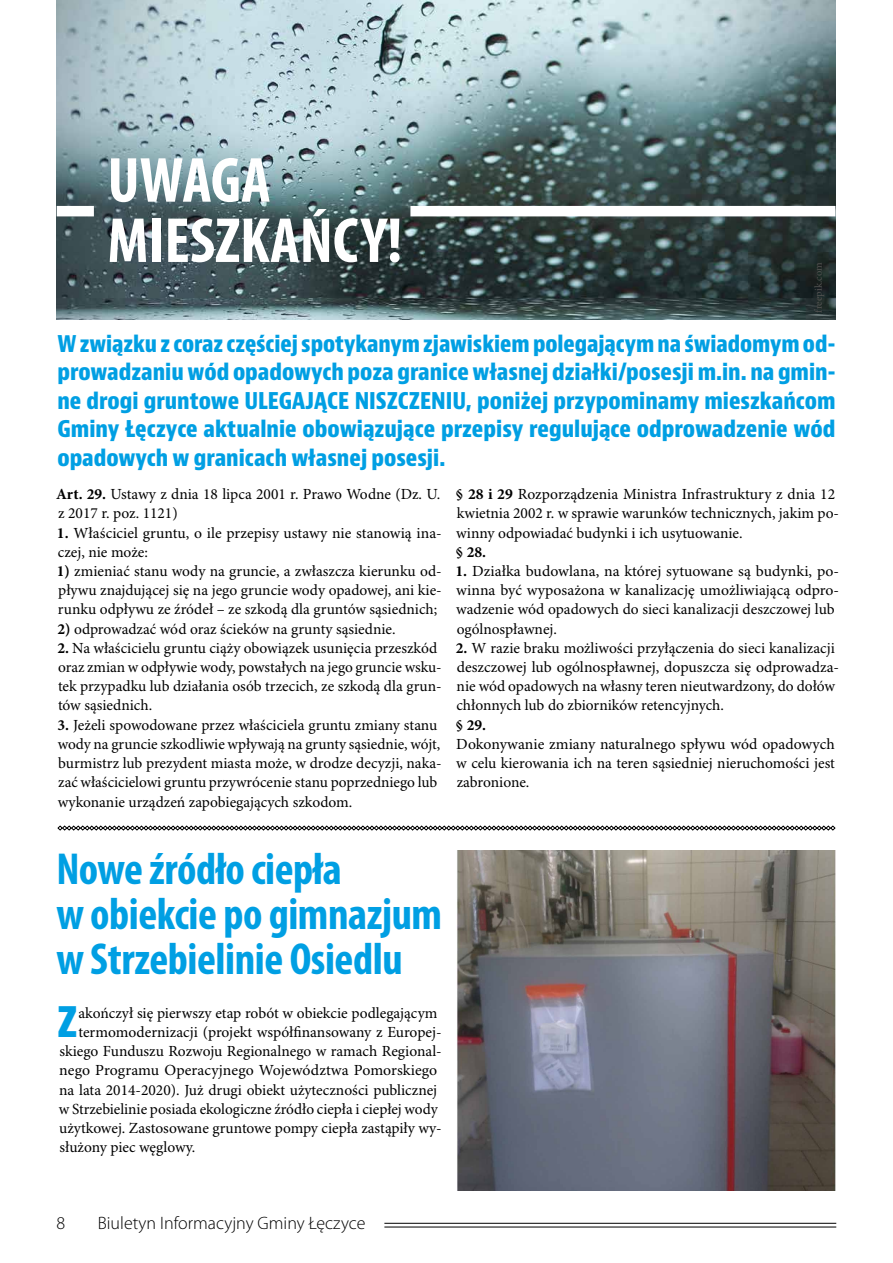
<style>
.page{position:relative;width:893px;height:1263px;background:#fff}
.page>*{position:absolute;margin:0;border:0;box-sizing:border-box;transform-origin:0 0}
.t1{font:700 condensed 64.35px/60.3px "Myriad Pro";color:#fff}
.t2{font:700 condensed 45px/45px "Myriad Pro";letter-spacing:-.01em;color:#009fe3}
.t3{font:700 condensed 40.95px "Bernino Sans";color:#009fe3}
.t4{font:700 condensed 22.5px/28.5px "Bernino Sans";color:#009fe3;text-align:justify}
.t5{font:300 18px "Myriad Pro";color:#000}
.t6{font:15.45px/19.2px "Minion Pro";color:#000}
.t7{font:700 15.45px "Minion Pro";color:#000}
.t8{font:10.5px "Minion Pro";color:#525251}
.s1{font-weight:700}
</style>
<div class="page">
<hr style="left:384px;top:1223px;width:452px;height:1px;background:#000">
<hr style="left:384px;top:1227px;width:452px;height:1px;background:#000">
<img style="left:57px;top:0;width:778px;height:320px">
<svg style="left:57px;top:825px;width:778px;height:5px"></svg>
<img style="left:456px;top:850px;width:379px;height:341px">
<div style="left:410px;top:206px;width:425px;height:10px;background:#fff"></div>
<div style="left:57px;top:206px;width:37px;height:10px;background:#fff"></div>
<h1 class="t1" style="left:108px;top:151px;width:296px">UWAGA<br>MIESZKAŃCY!</h1>
<p class="t8" style="left:812px;top:313px;width:52px;rotate:-90deg">freepik.com</p>
<p class="t4" style="left:57px;top:330px;width:780px">W związku z coraz częściej spotykanym zjawiskiem polegającym na świadomym od&shy;prowadzaniu wód opadowych poza granice własnej działki/posesji m.in. na gmin&shy;ne drogi gruntowe ULEGAJĄCE NISZCZENIU, poniżej przypominamy mieszkańcom Gminy Łęczyce aktualnie obowiązujące przepisy regulujące odprowadzenie wód opadowych w granicach własnej posesji.</p>
<p class="t6" style="left:56px;top:485px;width:386px"><span class="s1">Art. 29.</span> Ustawy z dnia 18 lipca 2001 r. Prawo Wodne (Dz. U. z 2017 r. poz. 1121)</p>
<p class="t6" style="left:57px;top:524px;width:386px"><span class="s1">1.</span> Właściciel gruntu, o ile przepisy ustawy nie stanowią ina&shy;czej, nie może:</p>
<p class="t6" style="left:57px;top:562px;width:386px;text-align:justify"><span class="s1">1)</span> zmieniać stanu wody na gruncie, a zwłaszcza kierunku od&shy;pływu znajdującej się na jego gruncie wody opadowej, ani kie&shy;runku odpływu ze źródeł – ze szkodą dla gruntów sąsiednich;</p>
<p class="t6" style="left:57px;top:620px;width:340px"><span class="s1">2)</span> odprowadzać wód oraz ścieków na grunty sąsiednie.</p>
<p class="t6" style="left:57px;top:639px;width:386px"><span class="s1">2.</span> Na właścicielu gruntu ciąży obowiązek usunięcia przeszkód oraz zmian w odpływie wody, powstałych na jego gruncie wsku&shy;tek przypadku lub działania osób trzecich, ze szkodą dla grun&shy;tów sąsiednich.</p>
<p class="t6" style="left:57px;top:716px;width:386px"><span class="s1">3.</span> Jeżeli spowodowane przez właściciela gruntu zmiany stanu wody na gruncie szkodliwie wpływają na grunty sąsiednie, wójt, burmistrz lub prezydent miasta może, w drodze decyzji, naka&shy;zać właścicielowi gruntu przywrócenie stanu poprzedniego lub wykonanie urządzeń zapobiegających szkodom.</p>
<p class="t6" style="left:456px;top:485px;width:385px"><span class="s1">§ 28 i 29</span> Rozporządzenia Ministra Infrastruktury z dnia 12 kwietnia 2002 r. w sprawie warunków technicznych, jakim po&shy;winny odpowiadać budynki i ich usytuowanie.</p>
<p class="t7" style="left:456px;top:543px;width:32px">§ 28.</p>
<p class="t6" style="left:455px;top:562px;width:385px"><span class="s1">1.</span> Działka budowlana, na której sytuowane są budynki, po&shy;winna być wyposażona w kanalizację umożliwiającą odpro&shy;wadzenie wód opadowych do sieci kanalizacji deszczowej lub ogólnospławnej.</p>
<p class="t6" style="left:456px;top:639px;width:385px"><span class="s1">2.</span> W razie braku możliwości przyłączenia do sieci kanalizacji deszczowej lub ogólnospławnej, dopuszcza się odprowadza&shy;nie wód opadowych na własny teren nieutwardzony, do dołów chłonnych lub do zbiorników retencyjnych.</p>
<p class="t7" style="left:456px;top:715px;width:32px">§ 29.</p>
<p class="t6" style="left:456px;top:735px;width:380px;text-align:justify">Dokonywanie zmiany naturalnego spływu wód opadowych w celu kierowania ich na teren sąsiedniej nieruchomości jest zabronione.</p>
<h2 class="t2" style="left:56px;top:847px;width:387px">Nowe źródło ciepła wobiekcie po gimnazjum wStrzebielinie Osiedlu</h2>
<h3 class="t3" style="left:57px;top:997px;width:22px">Z</h3>
<p class="t6" style="left:78px;top:1004px;width:360px">akończył się pierwszy etap robót w obiekcie podlegającym</p>
<p class="t6" style="left:78px;top:1023px;width:365px">termomodernizacji (projekt współfinansowany z Europej-</p>
<p class="t6" style="left:59px;top:1042px;width:384px">skiego Funduszu Rozwoju Regionalnego w ramach Regional-</p>
<p class="t6" style="left:59px;top:1061px;width:380px">nego Programu Operacyjnego Województwa Pomorskiego</p>
<p class="t6" style="left:59px;top:1080px;width:380px">na lata 2014-2020). Już drugi obiekt użyteczności publicznej</p>
<p class="t6" style="left:59px;top:1100px;width:380px">w Strzebielinie posiada ekologiczne źródło ciepła i ciepłej wody</p>
<p class="t6" style="left:59px;top:1119px;width:384px">użytkowej. Zastosowane gruntowe pompy ciepła zastąpiły wy-</p>
<p class="t6" style="left:59px;top:1138px;width:137px">służony piec węglowy.</p>
<p class="t5" style="left:56px;top:1213px;width:10px">8</p>
<p class="t5" style="left:98px;top:1213px;width:269px">Biuletyn Informacyjny Gminy Łęczyce</p>
</div>
